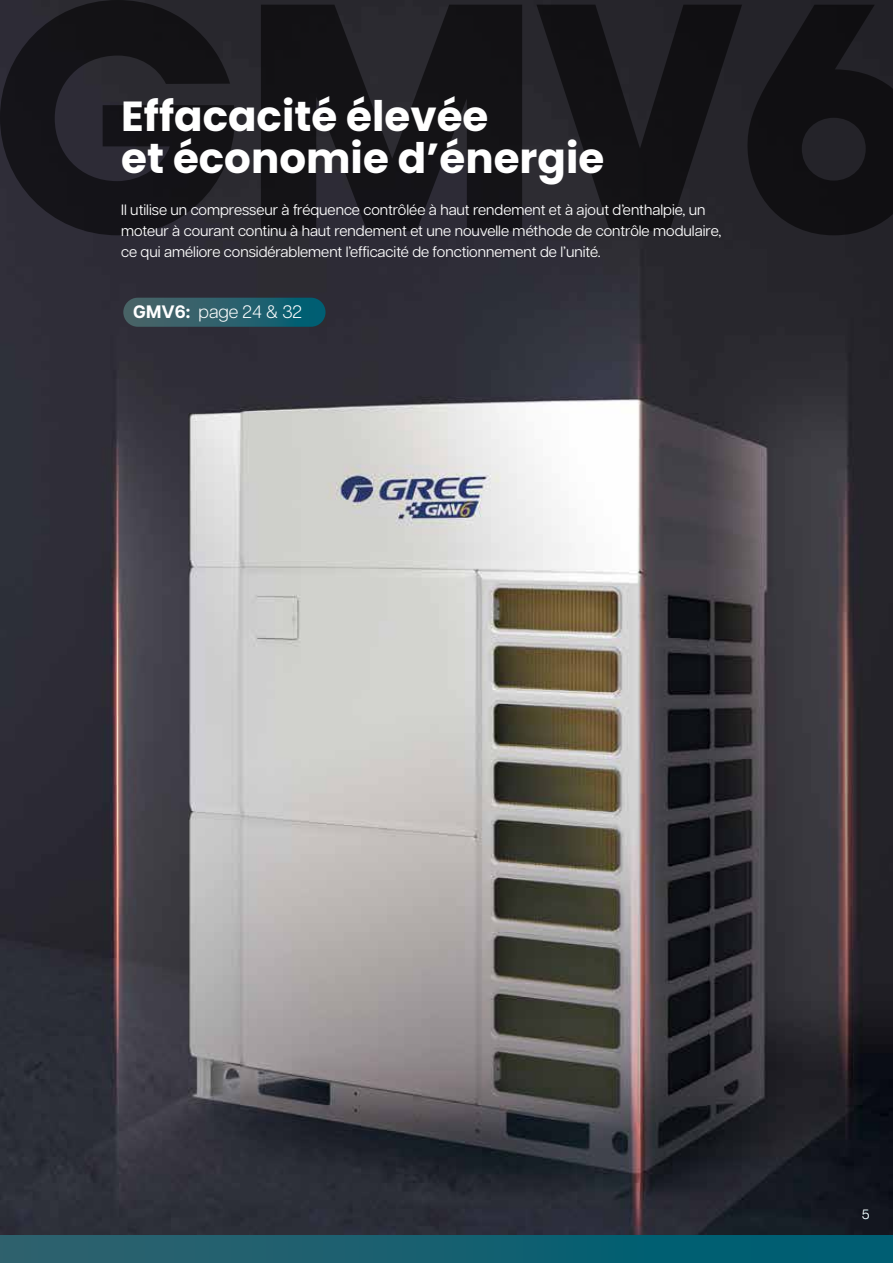
<style>
.page{position:relative;width:893px;height:1263px;background:#fff}
.page>*{position:absolute;margin:0;border:0;box-sizing:border-box;transform-origin:0 0}
.t1{font:700 42px/42px "Poppins";color:#fff}
.t2{font:300 18px "Articulat CF";color:#fff}
.t3{font:15px/21px "Articulat CF";color:#fff}
.t4{font:13.5px "Articulat CF";color:#fff}
.s1{font-weight:700}
</style>
<div class="page">
<img style="left:0;top:235px;width:893px;height:1000px">
<svg style="left:0;top:0;width:893px;height:235px;fill:#141318"></svg>
<div style="left:0;top:1235px;width:893px;height:28px;background:linear-gradient(to right,#31616d,#005e73)"></div>
<div style="left:123px;top:298px;width:203px;height:29px;background:linear-gradient(to right,#516366,#005e73);border-radius:15px"></div>
<h1 class="t1" style="left:121px;top:95px;width:485px">Effacacité élevée<br>et économie d’énergie</h1>
<p class="t3" style="left:121px;top:199px;width:602px">Il utilise un compresseur à fréquence contrôlée à haut rendement et à ajout d’enthalpie, un moteur à courant continu à haut rendement et une nouvelle méthode de contrôle modulaire, ce qui améliore considérablement l’efficacité de fonctionnement de l’unité.</p>
<p class="t2" style="left:133px;top:299px;width:170px"><span class="s1">GMV6:</span> page 24 &amp; 32</p>
<p class="t4" style="left:862px;top:1205px;width:9px">5</p>
</div>
